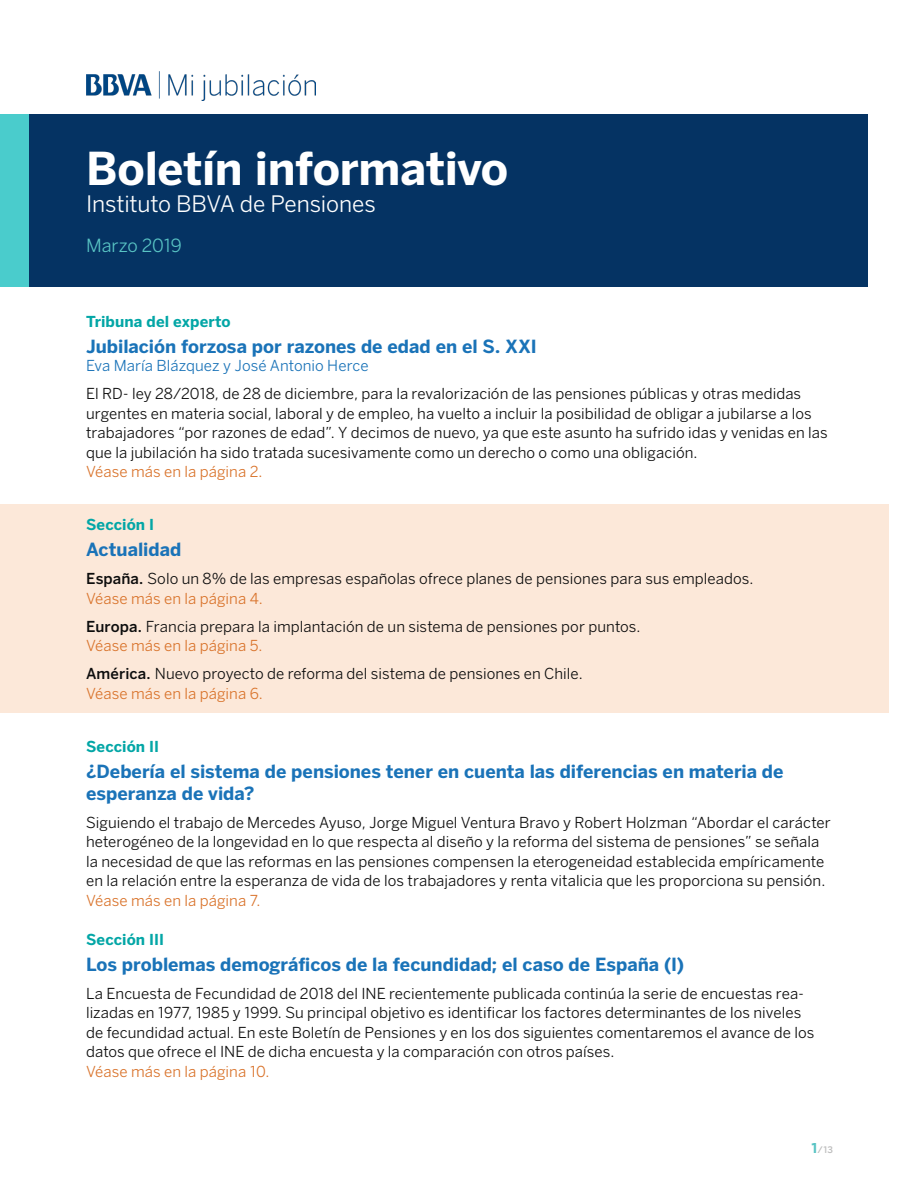
<style>
.page{position:relative;width:919px;height:1191px;background:#fff}
.page>*{position:absolute;margin:0;border:0;box-sizing:border-box;transform-origin:0 0}
.t1{font:700 45px "BBVA Benton Sans";letter-spacing:-.01em;color:#fff}
.t2{font:22.5px "BBVA Benton Sans";letter-spacing:-.005em;color:#fff}
.Indice_Titulo{font:700 18px/21.6px "BBVA Benton Sans";color:#1a73b8}
.t3{font:18px "BBVA Benton Sans";letter-spacing:-.01em;color:#59c4c4}
.Indice_Cuerpo{font:15px/19.5px "BBVA Benton Sans";letter-spacing:.005em;color:#0d0d0d}
.Indice_Paginado{font:15px "BBVA Benton Sans";letter-spacing:.005em;color:#d9732b}
.Indice_Seccion{font:700 15px "BBVA Benton Sans";letter-spacing:.005em;color:#03a6a6}
.Indice_Autores{font:15px "BBVA Benton Sans";letter-spacing:.005em;color:#1a73b8}
.t4{font:300 9px "BBVA Benton Sans";color:#bdbdbd}
.s1{font-weight:300}
.s2{font-weight:700;font-size:13.5px;color:#59c4c4}
</style>
<div class="page">
<div style="left:0;top:504px;width:888px;height:209px;background:#fce8d9"></div>
<img style="left:86px;top:72px;width:229px;height:28px">
<div style="left:0;top:115px;width:29px;height:172px;background:#4acccc"></div>
<div style="left:29px;top:115px;width:838px;height:172px;background:#053363"></div>
<p class="t1" style="left:86px;top:141px;width:423px">Boletín informativo</p>
<p class="t2" style="left:86px;top:191px;width:291px">Instituto BBVA de Pensiones</p>
<p class="t3" style="left:86px;top:235px;width:97px">Marzo 2019</p>
<p class="Indice_Seccion" style="left:86px;top:312px;width:146px">Tribuna del experto</p>
<p class="Indice_Titulo" style="left:86px;top:336px;width:452px">Jubilación forzosa por razones de edad en el S. XXI</p>
<p class="Indice_Autores" style="left:86px;top:357px;width:284px">Eva María Blázquez y José Antonio Herce</p>
<p class="Indice_Cuerpo" style="left:86px;top:384px;width:743px">El RD- ley 28/2018, de 28 de diciembre, para la revalorización de las pensiones públicas y otras medidas urgentes en materia social, laboral y de empleo, ha vuelto a incluir la posibilidad de obligar a jubilarse a los trabajadores “por razones de edad”. Y decimos de nuevo, ya que este asunto ha sufrido idas y venidas en las que la jubilación ha sido tratada sucesivamente como un derecho o como una obligación.</p>
<p class="Indice_Paginado" style="left:86px;top:463px;width:178px">Véase más en la página 2.</p>
<p class="Indice_Seccion" style="left:86px;top:515px;width:70px">Sección I</p>
<p class="Indice_Titulo" style="left:86px;top:539px;width:97px">Actualidad</p>
<p class="Indice_Cuerpo" style="left:86px;top:569px;width:669px"><span class="s1">España.</span> Solo un 8% de las empresas españolas ofrece planes de pensiones para sus empleados.</p>
<p class="Indice_Paginado" style="left:86px;top:589px;width:178px">Véase más en la página 4.</p>
<p class="Indice_Cuerpo" style="left:86px;top:616px;width:556px"><span class="s1">Europa.</span> Francia prepara la implantación de un sistema de pensiones por puntos.</p>
<p class="Indice_Paginado" style="left:86px;top:636px;width:178px">Véase más en la página 5.</p>
<p class="Indice_Cuerpo" style="left:86px;top:664px;width:498px"><span class="s1">América.</span> Nuevo proyecto de reforma del sistema de pensiones en Chile.</p>
<p class="Indice_Paginado" style="left:86px;top:684px;width:178px">Véase más en la página 6.</p>
<p class="Indice_Seccion" style="left:86px;top:737px;width:74px">Sección II</p>
<p class="Indice_Titulo" style="left:86px;top:761px;width:699px">¿Debería el sistema de pensiones tener en cuenta las diferencias en materia de esperanza de vida?</p>
<p class="Indice_Cuerpo" style="left:86px;top:812px;width:746px">Siguiendo el trabajo de Mercedes Ayuso, Jorge Miguel Ventura Bravo y Robert Holzman “Abordar el carácter heterogéneo de la longevidad en lo que respecta al diseño y la reforma del sistema de pensiones” se señala la necesidad de que las reformas en las pensiones compensen la eterogeneidad establecida empíricamente en la relación entre la esperanza de vida de los trabajadores y renta vitalicia que les proporciona su pensión.</p>
<p class="Indice_Paginado" style="left:86px;top:891px;width:176px">Véase más en la página 7.</p>
<p class="Indice_Seccion" style="left:86px;top:930px;width:79px">Sección III</p>
<p class="Indice_Titulo" style="left:86px;top:953px;width:599px">Los problemas demográficos de la fecundidad; el caso de España (I)</p>
<p class="Indice_Cuerpo" style="left:86px;top:983px;width:729px">La Encuesta de Fecundidad de 2018 del INE recientemente publicada continúa la serie de encuestas rea&shy;lizadas en 1977, 1985 y 1999. Su principal objetivo es identificar los factores determinantes de los niveles de fecundidad actual. En este Boletín de Pensiones y en los dos siguientes comentaremos el avance de los datos que ofrece el INE de dicha encuesta y la comparación con otros países.</p>
<p class="Indice_Paginado" style="left:86px;top:1062px;width:185px">Véase más en la página 10.</p>
<p class="t4" style="left:811px;top:1144px;width:23px"><span class="s2">1</span>/13</p>
</div>
